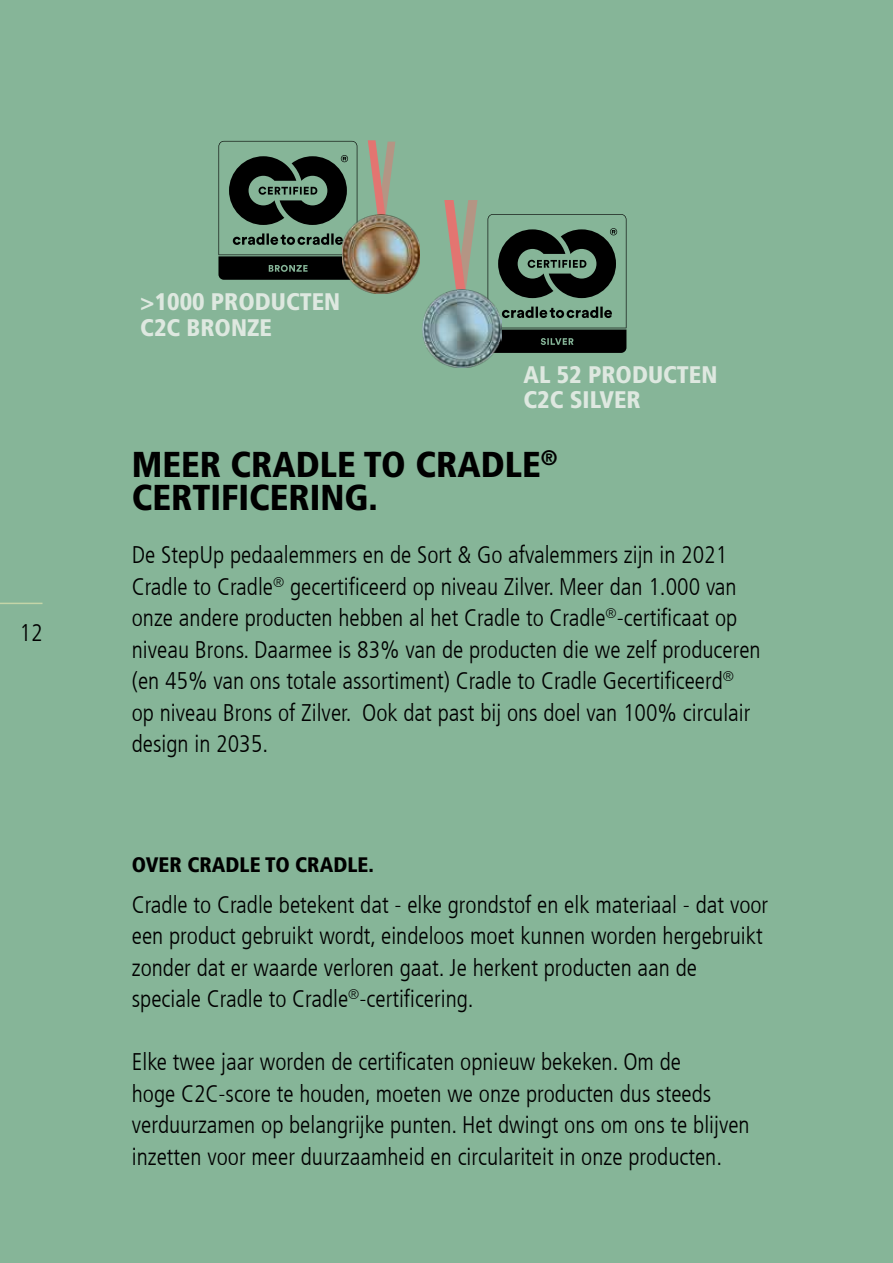
<style>
.page{position:relative;width:893px;height:1263px;background:#86b598}
.page>*{position:absolute;margin:0;border:0;box-sizing:border-box;transform-origin:0 0}
.t1{font:900 condensed 36px/33px "Frutiger LT Com";color:#000}
.t2{font:300 condensed 24px/31.5px "Frutiger LT Com";color:#000}
.t3{font:900 condensed 24px/25.5px "Frutiger LT Com";color:#dee8e0}
.t4{font:900 condensed 21px "Frutiger LT Com";color:#000}
</style>
<div class="page">
<hr style="left:0;top:603px;width:43px;height:1px;background:#c4d5a8">
<svg style="left:218px;top:141px;width:139px;height:139px"></svg>
<svg style="left:368px;top:140px;width:27px;height:74px"></svg>
<img style="left:343px;top:214px;width:77px;height:79px">
<svg style="left:488px;top:214px;width:138px;height:139px"></svg>
<svg style="left:444px;top:200px;width:33px;height:89px"></svg>
<img style="left:423px;top:289px;width:78px;height:79px">
<p class="t2" style="left:19px;top:616px;width:25px">12</p>
<p class="t3" style="left:140px;top:289px;width:201px">&gt;1000 PRODUCTEN<br>C2C BRONZE</p>
<p class="t3" style="left:523px;top:362px;width:195px">AL 52 PRODUCTEN<br>C2C SILVER</p>
<h1 class="t1" style="left:132px;top:448px;width:427px">MEER CRADLE TO CRADLE<sup>®<br></sup>CERTIFICERING.</h1>
<p class="t2" style="left:132px;top:539px;width:630px">De StepUp pedaalemmers en de Sort &amp; Go afvalemmers zijn in 2021<br>Cradle to Cradle<sup>®</sup> gecertificeerd op niveau Zilver. Meer dan 1.000 van onze andere producten hebben al het Cradle to Cradle<sup>®</sup>-certificaat op niveau Brons. Daarmee is 83% van de producten die we zelf produceren (en 45% van ons totale assortiment) Cradle to Cradle Gecertificeerd<sup>® </sup>op niveau Brons of Zilver. Ook dat past bij ons doel van 100% circulair design in 2035.</p>
<p class="t4" style="left:132px;top:852px;width:244px">OVER CRADLE TO CRADLE.</p>
<p class="t2" style="left:132px;top:888px;width:638px">Cradle to Cradle betekent dat - elke grondstof en elk materiaal - dat voor een product gebruikt wordt, eindeloos moet kunnen worden hergebruikt zonder dat er waarde verloren gaat. Je herkent producten aan de speciale Cradle to Cradle<sup>®</sup>-certificering.</p>
<p class="t2" style="left:132px;top:1046px;width:619px">Elke twee jaar worden de certificaten opnieuw bekeken. Om de<br>hoge C2C-score te houden, moeten we onze producten dus steeds verduurzamen op belangrijke punten. Het dwingt ons om ons te blijven inzetten voor meer duurzaamheid en circulariteit in onze producten.</p>
</div>
